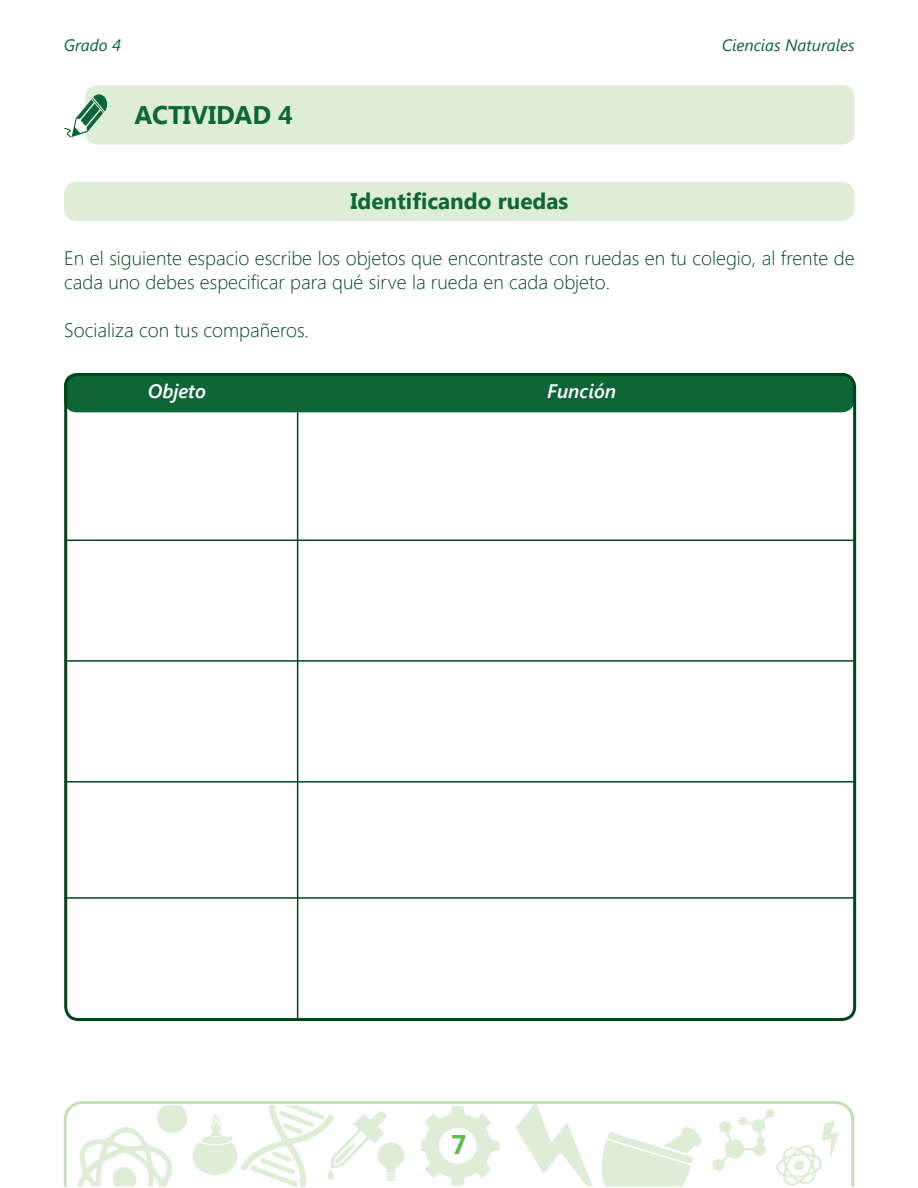
<style>
.page{position:relative;width:918px;height:1188px;background:#fff}
.page>*{position:absolute;margin:0;border:0;box-sizing:border-box;transform-origin:0 0}
.t1{font:700 27px "Segoe UI";color:#5fbb4c}
.Pasos__INTRO_ACT_RES{font:700 25.5px "Segoe UI";color:#0c6638}
.Subtítulo{font:700 22.5px "Segoe UI";color:#0c6638}
.B_LOQ_TEXTO{font:300 19.5px/24px "Segoe UI";color:#00451c}
.t2{font:italic 600 19.5px "Segoe UI";color:#fff}
.t3{font:italic 16.5px "Segoe UI";color:#0c6638}
</style>
<div class="page">
<svg style="left:64px;top:1101px;width:790px;height:86px"></svg>
<svg style="left:422px;top:1106px;width:78px;height:80px"></svg>
<div style="left:85px;top:85px;width:770px;height:60px;background:#ddedd6;border-radius:12px"></div>
<div style="left:64px;top:182px;width:791px;height:39px;background:#ddedd6;border-radius:13px"></div>
<div style="left:64px;top:373px;width:791px;height:39px;background:#0c6638;border-radius:13px"></div>
<svg style="left:64px;top:94px;width:44px;height:44px"></svg>
<div style="left:64px;top:373px;width:792px;height:648px;border:3px solid #00451c;border-radius:13px"></div>
<hr style="left:64px;top:540px;width:791px;height:1px;background:#00451c">
<hr style="left:64px;top:660px;width:791px;height:2px;background:#00451c">
<hr style="left:64px;top:781px;width:791px;height:2px;background:#00451c">
<hr style="left:64px;top:897px;width:791px;height:2px;background:#00451c">
<hr style="left:297px;top:412px;width:1px;height:609px;background:#00451c">
<p class="t3" style="left:64px;top:34px;width:59px">Grado 4</p>
<p class="t3" style="left:722px;top:34px;width:134px">Ciencias Naturales</p>
<p class="Pasos__INTRO_ACT_RES" style="left:135px;top:97px;width:160px">ACTIVIDAD 4</p>
<p class="Subtítulo" style="left:350px;top:185px;width:220px">Identificando ruedas</p>
<p class="B_LOQ_TEXTO" style="left:64px;top:245px;width:792px">En el siguiente espacio escribe los objetos que encontraste con ruedas en tu colegio, al frente de cada uno debes especificar para qué sirve la rueda en cada objeto.</p>
<p class="B_LOQ_TEXTO" style="left:64px;top:317px;width:246px">Socializa con tus compañeros.</p>
<p class="t2" style="left:148px;top:378px;width:60px">Objeto</p>
<p class="t2" style="left:547px;top:378px;width:70px">Función</p>
<h1 class="t1" style="left:451px;top:1125px;width:17px">7</h1>
</div>
